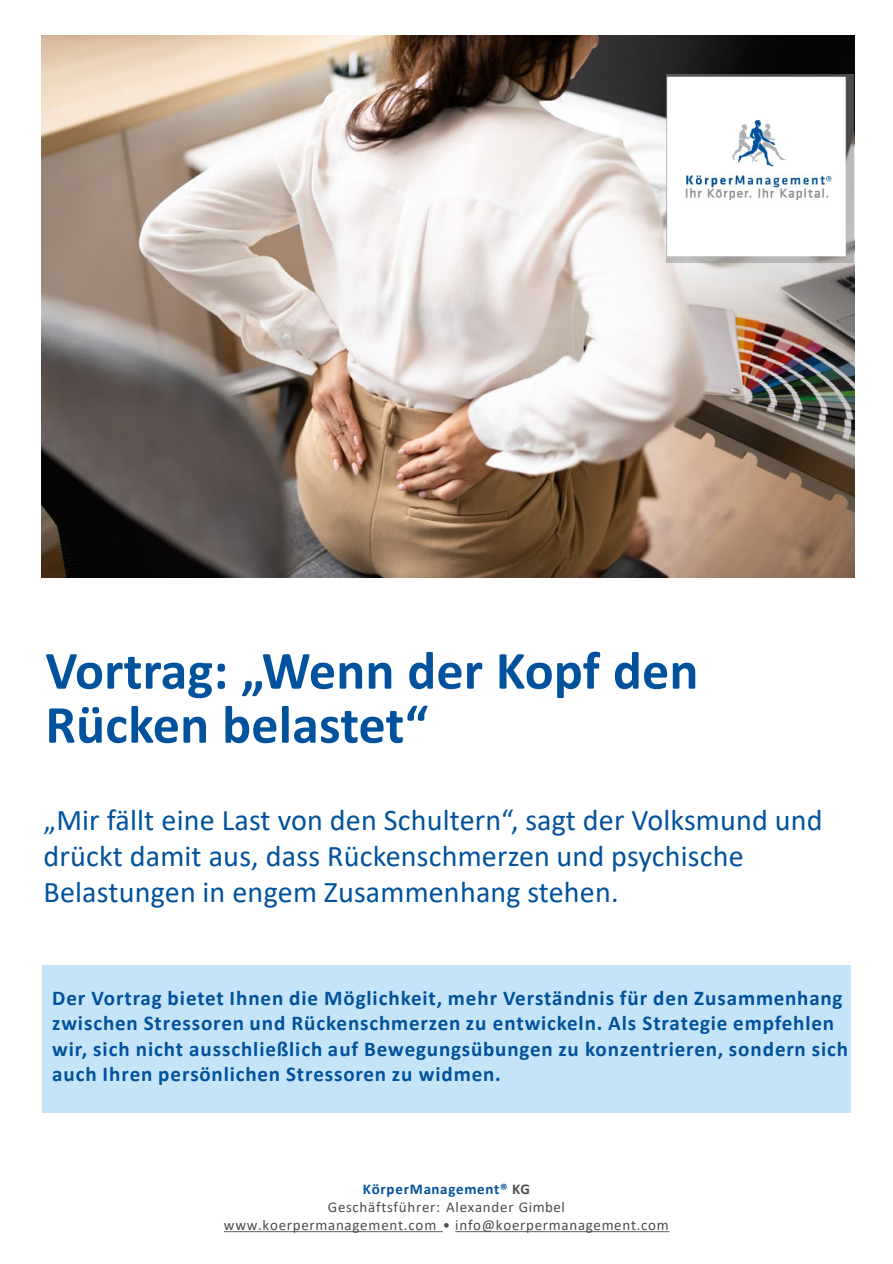
<style>
.page{position:relative;width:893px;height:1264px;background:#fff}
.page>*{position:absolute;margin:0;border:0;box-sizing:border-box;transform-origin:0 0}
.t1{font:700 54px/54px "Calibri";letter-spacing:.005em;color:#00529c}
.t2{font:30px/36px "Calibri";letter-spacing:.005em;color:#00529c}
.t3{font:700 21px/25.2px "Calibri";letter-spacing:.04em;color:#00529c}
.t4{font:15px "Calibri";letter-spacing:.05em;color:#4c4d4f}
.t5{font:700 15px "Calibri";letter-spacing:.05em;color:#00529c}
.s1{color:#4c4d4f}
</style>
<div class="page">
<img style="left:42px;top:35px;width:812px;height:542px">
<img style="left:666px;top:75px;width:187px;height:187px">
<div style="left:42px;top:964px;width:808px;height:148px;background:#c5e4f7"></div>
<p class="t1" style="left:45px;top:642px;width:654px">Vortrag: „Wenn der Kopf den<br>Rücken belastet“</p>
<p class="t2" style="left:44px;top:801px;width:780px">„Mir fällt eine Last von den Schultern“, sagt der Volksmund und drückt damit aus, dass Rückenschmerzen und psychische<br>Belastungen in engem Zusammenhang stehen.</p>
<p class="t3" style="left:52px;top:985px;width:797px">Der Vortrag bietet Ihnen die Möglichkeit, mehr Verständnis für den Zusammenhang zwischen Stressoren und Rückenschmerzen zu entwickeln. Als Strategie empfehlen wir, sich nicht ausschließlich auf Bewegungsübungen zu konzentrieren, sondern sich auch Ihren persönlichen Stressoren zu widmen.</p>
<p class="t5" style="left:363px;top:1177px;width:169px">KörperManagement® <span class="s1">KG</span></p>
<p class="t4" style="left:328px;top:1195px;width:238px">Geschäftsführer: Alexander Gimbel</p>
<p class="t4" style="left:224px;top:1213px;width:446px">www.koerpermanagement.com • info@koerpermanagement.com</p>
</div>
